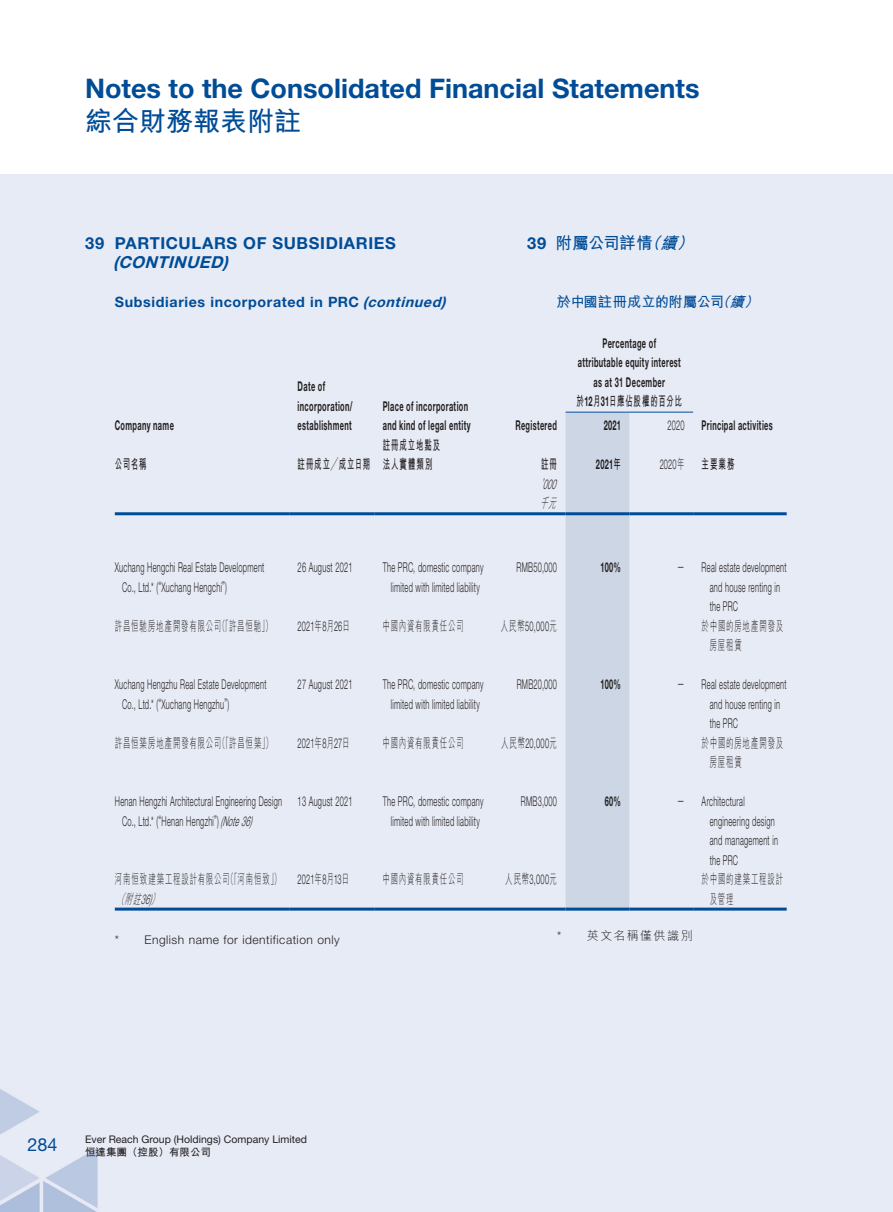
<style>
.page{position:relative;width:893px;height:1212px;background:#fff}
.page>*{position:absolute;margin:0;border:0;box-sizing:border-box;transform-origin:0 0}
.t1{font:700 27px "Helvetica Neue LT Std";color:#004c97}
.t2{font:700 27px "M Hei HK";color:#004c97}
.t3{font:18px "Helvetica Neue LT Std";color:#004c97}
._01_H1{font:700 16.5px/19.5px "Helvetica Neue LT Std";letter-spacing:.035em;color:#004c97}
._01_H1-2{font:700 16.5px "M Hei HK";letter-spacing:-.025em;color:#004c97}
._02_H2{font:700 14.25px "Helvetica Neue LT Std";letter-spacing:.045em;color:#004c97}
._02_H2-2{font:700 14.25px "M Hei HK";color:#004c97}
._50_Table_txt{font:300 13.5px/19.5px "Helvetica Neue LT Std";letter-spacing:.035em;color:#231f20;scale:.55 1}
._50_Table_txt-2{font:700 13.5px/19.5px "Helvetica Neue LT Std";letter-spacing:.045em;color:#231f20;scale:.55 1}
._50_Table_txt-3{font:300 13.5px/19.5px "M Hei HK";letter-spacing:.11em;color:#231f20;scale:.55 1}
._50_Table_txt-4{font:700 13.5px "M Hei HK";letter-spacing:.125em;color:#231f20;scale:.55 1}
._50_Table_txt-5{font:700 13.5px "M Hei HK";letter-spacing:.105em;color:#231f20;scale:.55 1}
._50_Table_txt-6{font:italic 300 13.5px "Helvetica Neue LT Std";color:#231f20;scale:.55 1}
._50_Table_txt-7{font:italic 300 13.5px "M Hei HK";color:#231f20;scale:.55 1}
._06_Notes{font:300 12px "Helvetica Neue LT Std";letter-spacing:.04em;color:#231f20}
._06_Notes-2{font:300 12px "M Hei HK";letter-spacing:.12em;color:#231f20}
.t4{font:10.5px "Helvetica Neue LT Std";color:#231f20}
.t5{font:700 10.5px "M Hei HK";color:#231f20}
.s1{font-style:italic}
.s2{font-family:"Helvetica Neue LT Std"}
.s3{font-family:"M Hei HK"}
.s4{font-family:"Helvetica Neue LT Std";font-style:italic}
</style>
<div class="page">
<div style="left:0;top:174px;width:893px;height:1038px;background:#e7ebf5"></div>
<div style="left:566px;top:413px;width:63px;height:494px;background:#ccd6e4"></div>
<hr style="left:566px;top:412px;width:127px;height:1px;background:#004c97">
<hr style="left:115px;top:512px;width:174px;height:3px;background:#004c97">
<hr style="left:289px;top:512px;width:85px;height:3px;background:#004c97">
<hr style="left:374px;top:512px;width:115px;height:3px;background:#004c97">
<hr style="left:489px;top:512px;width:77px;height:3px;background:#004c97">
<hr style="left:566px;top:512px;width:63px;height:3px;background:#004c97">
<hr style="left:629px;top:512px;width:64px;height:3px;background:#004c97">
<hr style="left:693px;top:512px;width:94px;height:3px;background:#004c97">
<hr style="left:115px;top:907px;width:174px;height:3px;background:#004c97">
<hr style="left:289px;top:907px;width:85px;height:3px;background:#004c97">
<hr style="left:374px;top:907px;width:115px;height:3px;background:#004c97">
<hr style="left:489px;top:907px;width:77px;height:3px;background:#004c97">
<hr style="left:566px;top:907px;width:63px;height:3px;background:#004c97">
<hr style="left:629px;top:907px;width:64px;height:3px;background:#004c97">
<hr style="left:693px;top:907px;width:94px;height:3px;background:#004c97">
<h1 class="t1" style="left:85px;top:72px;width:616px">Notes to the Consolidated Financial Statements</h1>
<h1 class="t2" style="left:85px;top:101px;width:217px">綜合財務報表附註</h1>
<p class="_01_H1" style="left:113px;top:233px;width:284px;text-indent:-28px">39 PARTICULARS OF SUBSIDIARIES <span class="s1">(CONTINUED)</span></p>
<p class="_02_H2" style="left:115px;top:293px;width:332px">Subsidiaries incorporated in PRC <span class="s1">(continued)</span></p>
<p class="_01_H1-2" style="left:527px;top:231px;width:173px"><span class="s2">39</span> 附屬公司詳情<span class="s1">（續）</span></p>
<p class="_02_H2-2" style="left:556px;top:292px;width:208px">於中國註冊成立的附屬公司<span class="s1">（續）</span></p>
<p class="_50_Table_txt-2" style="left:115px;top:415px;width:109px">Company name</p>
<p class="_50_Table_txt-2" style="left:298px;top:376px;width:102px">Date of incorporation/ establishment</p>
<p class="_50_Table_txt-4" style="left:115px;top:454px;width:59px">公司名稱</p>
<p class="_50_Table_txt-4" style="left:298px;top:454px;width:133px">註冊成立╱成立日期</p>
<p class="_50_Table_txt-2" style="left:383px;top:396px;width:157px">Place of incorporation</p>
<p class="_50_Table_txt-2" style="left:383px;top:415px;width:162px">and kind of legal entity</p>
<p class="_50_Table_txt-2" style="left:515px;top:415px;width:77px">Registered</p>
<p class="_50_Table_txt-2" style="left:602px;top:333px;width:99px">Percentage of</p>
<p class="_50_Table_txt-2" style="left:578px;top:352px;width:189px">attributable equity interest</p>
<p class="_50_Table_txt-2" style="left:594px;top:372px;width:131px">as at 31 December</p>
<p class="_50_Table_txt-5" style="left:577px;top:391px;width:193px">於<span class="s2">12</span>月<span class="s2">31</span>日應佔股權的百分比</p>
<p class="_50_Table_txt-2" style="left:604px;top:415px;width:33px">2021</p>
<p class="_50_Table_txt" style="left:667px;top:415px;width:33px">2020</p>
<p class="_50_Table_txt-2" style="left:702px;top:415px;width:131px">Principal activities</p>
<p class="_50_Table_txt-4" style="left:383px;top:435px;width:106px">註冊成立地點及</p>
<p class="_50_Table_txt-4" style="left:383px;top:454px;width:92px">法人實體類別</p>
<p class="_50_Table_txt-4" style="left:541px;top:454px;width:30px">註冊</p>
<p class="_50_Table_txt-2" style="left:596px;top:454px;width:47px">2021<span class="s3">年</span></p>
<p class="_50_Table_txt" style="left:660px;top:454px;width:47px">2020<span class="s3">年</span></p>
<p class="_50_Table_txt-4" style="left:702px;top:454px;width:61px">主要業務</p>
<p class="_50_Table_txt-6" style="left:541px;top:476px;width:36px">’000</p>
<p class="_50_Table_txt-7" style="left:540px;top:496px;width:37px">千元</p>
<p class="_50_Table_txt" style="left:122px;top:557px;width:260px;text-indent:-7px">Xuchang Hengchi Real Estate Development<br>Co., Ltd.* (“Xuchang Hengchi”)</p>
<p class="_50_Table_txt" style="left:298px;top:557px;width:101px">26 August 2021</p>
<p class="_50_Table_txt" style="left:383px;top:557px;width:185px;text-align:center">The PRC, domestic company limited with limited liability</p>
<p class="_50_Table_txt" style="left:517px;top:557px;width:75px">RMB50,000</p>
<p class="_50_Table_txt-2" style="left:600px;top:557px;width:39px">100%</p>
<p class="_50_Table_txt" style="left:677px;top:556px;width:15px">—</p>
<p class="_50_Table_txt" style="left:710px;top:557px;width:141px;text-indent:-8px">Real estate development and house renting in the PRC</p>
<p class="_50_Table_txt-3" style="left:115px;top:616px;width:288px">許昌恒馳房地產開發有限公司（「許昌恒馳」）</p>
<p class="_50_Table_txt" style="left:298px;top:616px;width:97px">2021<span class="s3">年</span>8<span class="s3">月</span>26<span class="s3">日</span></p>
<p class="_50_Table_txt-3" style="left:383px;top:616px;width:148px">中國內資有限責任公司</p>
<p class="_50_Table_txt" style="left:501px;top:616px;width:104px"><span class="s3">人民幣</span>50,000<span class="s3">元</span></p>
<p class="_50_Table_txt-3" style="left:710px;top:616px;width:135px;text-indent:-8px">於中國的房地產開發及房屋租賃</p>
<p class="_50_Table_txt" style="left:122px;top:674px;width:264px;text-indent:-7px">Xuchang Hengzhu Real Estate Development<br>Co., Ltd.* (“Xuchang Hengzhu”)</p>
<p class="_50_Table_txt" style="left:298px;top:674px;width:101px">27 August 2021</p>
<p class="_50_Table_txt" style="left:383px;top:674px;width:185px;text-align:center">The PRC, domestic company limited with limited liability</p>
<p class="_50_Table_txt" style="left:517px;top:674px;width:75px">RMB20,000</p>
<p class="_50_Table_txt-2" style="left:600px;top:674px;width:39px">100%</p>
<p class="_50_Table_txt" style="left:677px;top:673px;width:15px">—</p>
<p class="_50_Table_txt" style="left:710px;top:674px;width:141px;text-indent:-8px">Real estate development and house renting in the PRC</p>
<p class="_50_Table_txt-3" style="left:115px;top:733px;width:289px">許昌恒築房地產開發有限公司（「許昌恒築」）</p>
<p class="_50_Table_txt" style="left:298px;top:733px;width:96px">2021<span class="s3">年</span>8<span class="s3">月</span>27<span class="s3">日</span></p>
<p class="_50_Table_txt-3" style="left:383px;top:733px;width:148px">中國內資有限責任公司</p>
<p class="_50_Table_txt" style="left:501px;top:733px;width:103px"><span class="s3">人民幣</span>20,000<span class="s3">元</span></p>
<p class="_50_Table_txt-3" style="left:710px;top:733px;width:135px;text-indent:-8px">於中國的房地產開發及房屋租賃</p>
<p class="_50_Table_txt" style="left:122px;top:791px;width:293px;text-indent:-7px">Henan Hengzhi Architectural Engineering Design<br>Co., Ltd.* (“Henan Hengzhi”) <span class="s1">(Note36)</span></p>
<p class="_50_Table_txt" style="left:298px;top:791px;width:101px">13 August 2021</p>
<p class="_50_Table_txt" style="left:383px;top:791px;width:185px;text-align:center">The PRC, domestic company limited with limited liability</p>
<p class="_50_Table_txt" style="left:521px;top:791px;width:67px">RMB3,000</p>
<p class="_50_Table_txt-2" style="left:605px;top:791px;width:31px">60%</p>
<p class="_50_Table_txt" style="left:677px;top:790px;width:15px">—</p>
<p class="_50_Table_txt" style="left:710px;top:791px;width:126px;text-indent:-8px">Architectural engineering design and management in the PRC</p>
<p class="_50_Table_txt-3" style="left:115px;top:869px;width:304px">河南恒致建築工程設計有限公司（「河南恒致」）<span class="s1">（附註</span><span class="s4">36)</span><span class="s1">）</span></p>
<p class="_50_Table_txt" style="left:298px;top:869px;width:95px">2021<span class="s3">年</span>8<span class="s3">月</span>13<span class="s3">日</span></p>
<p class="_50_Table_txt-3" style="left:383px;top:869px;width:148px">中國內資有限責任公司</p>
<p class="_50_Table_txt" style="left:505px;top:869px;width:96px"><span class="s3">人民幣</span>3,000<span class="s3">元</span></p>
<p class="_50_Table_txt-3" style="left:710px;top:869px;width:135px;text-indent:-8px">於中國的建築工程設計及管理</p>
<p class="_06_Notes" style="left:115px;top:932px;width:226px">* English name for identification only</p>
<p class="_06_Notes-2" style="left:557px;top:929px;width:137px"><span class="s2">*</span> 英文名稱僅供識別</p>
<p class="t4" style="left:85px;top:1133px;width:223px">Ever Reach Group (Holdings) Company Limited</p>
<h2 class="t3" style="left:28px;top:1134px;width:32px">284</h2>
<p class="t5" style="left:85px;top:1144px;width:127px">恒達集團（控股）有限公司</p>
</div>
